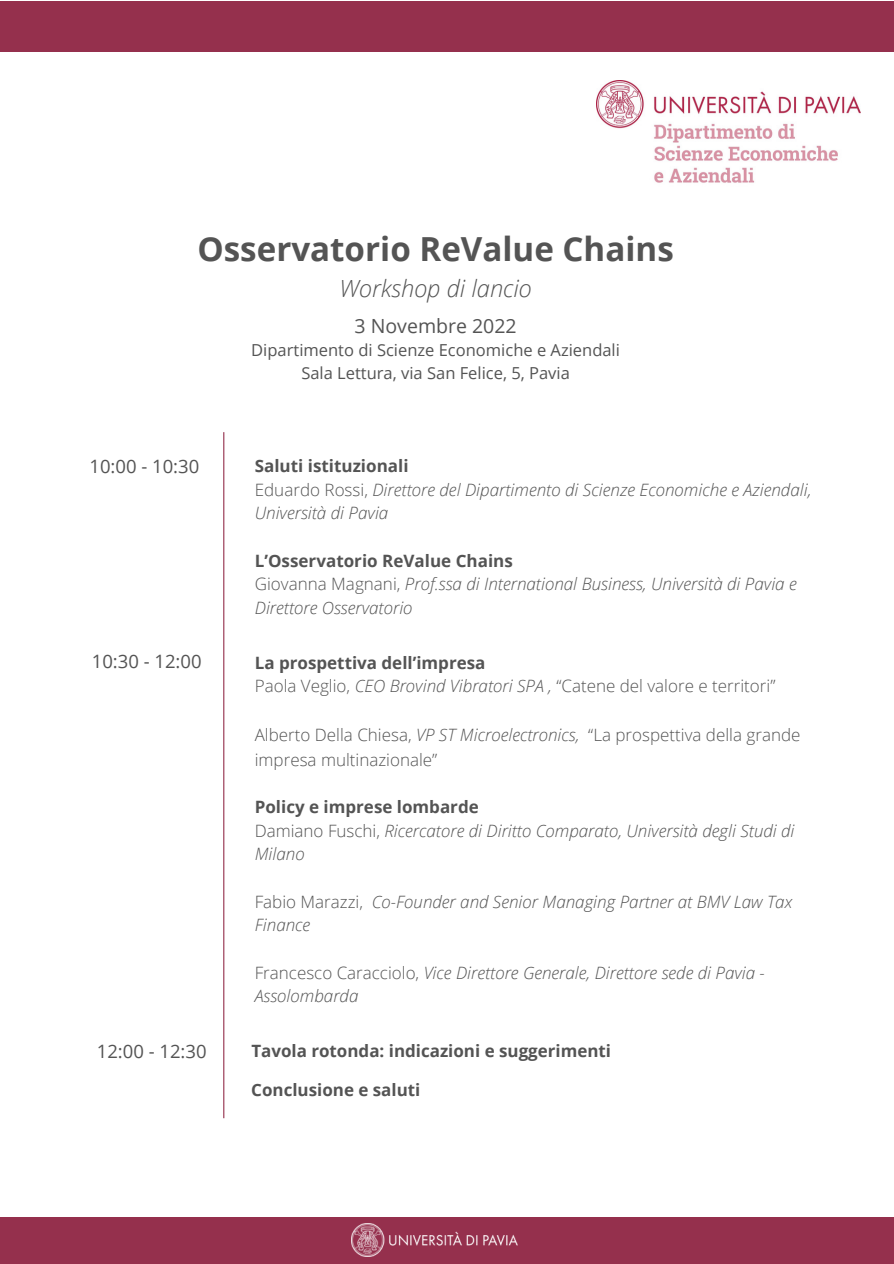
<style>
.page{position:relative;width:894px;height:1264px;background:#fff}
.page>*{position:absolute;margin:0;border:0;box-sizing:border-box;transform-origin:0 0}
.t1{font:700 33.15px "Open Sans";color:#545454}
.t2{font:italic 300 23.7px "Open Sans";color:#545454}
.t3{font:19.5px "Open Sans";color:#545454}
.t4{font:18.45px "Open Sans";color:#545454}
.t5{font:italic 300 16.95px/23.7px "Open Sans";color:#545454}
.t6{font:300 16.95px/23.7px "Open Sans";color:#545454}
.t7{font:700 16.95px "Open Sans";color:#545454}
.t8{font:16.5px/22.5px "Open Sans";color:#545454;text-align:center}
.s1{font-weight:700;font-style:normal}
.s2{font-style:normal}
.s3{font-weight:700}
.s4{font-style:italic}
</style>
<div class="page">
<img style="left:596px;top:80px;width:264px;height:103px">
<div style="left:0;top:1217px;width:893px;height:46px;background:#95304d"></div>
<div style="left:0;top:1px;width:893px;height:51px;background:#95304d"></div>
<img style="left:351px;top:1223px;width:166px;height:33px">
<hr style="left:223px;top:432px;width:1px;height:686px;background:#95304d">
<h1 class="t1" style="left:197px;top:225px;width:477px">Osservatorio ReValue Chains</h1>
<h2 class="t2" style="left:339px;top:271px;width:194px">Workshop di lancio</h2>
<p class="t3" style="left:354px;top:312px;width:164px">3 Novembre 2022</p>
<p class="t8" style="left:251px;top:339px;width:370px">Dipartimento di Scienze Economiche e Aziendali<br>Sala Lettura, via San Felice, 5, Pavia</p>
<p class="t4" style="left:89px;top:453px;width:111px">10:00 - 10:30</p>
<p class="t5" style="left:255px;top:453px;width:558px"><span class="s1">Saluti istituzionali<br></span><span class="s2">Eduardo Rossi,</span> Direttore del Dipartimento di Scienze Economiche e Aziendali,<br>Università di Pavia</p>
<p class="t5" style="left:255px;top:548px;width:543px"><span class="s1">L’Osservatorio ReValue Chains<br></span><span class="s2">Giovanna Magnani,</span> Prof.ssa di International Business, Università di Pavia e<br>Direttore Osservatorio</p>
<p class="t4" style="left:92px;top:648px;width:111px">10:30 - 12:00</p>
<p class="t6" style="left:255px;top:650px;width:522px"><span class="s3">La prospettiva dell’impresa<br></span>Paola Veglio, <span class="s4">CEO Brovind Vibratori SPA ,</span> “Catene del valore e territori”</p>
<p class="t6" style="left:255px;top:722px;width:547px;line-height:24.8px">Alberto Della Chiesa, <span class="s4">VP ST Microelectronics,</span> “La prospettiva della grande impresa multinazionale”</p>
<p class="t5" style="left:255px;top:794px;width:541px"><span class="s1">Policy e imprese lombarde<br></span><span class="s2">Damiano Fuschi,</span> Ricercatore di Diritto Comparato, Università degli Studi di<br>Milano</p>
<p class="t5" style="left:255px;top:889px;width:539px"><span class="s2">Fabio Marazzi,</span> Co-Founder and Senior Managing Partner at BMV Law Tax<br>Finance</p>
<p class="t5" style="left:255px;top:960px;width:511px"><span class="s2">Francesco Caracciolo,</span> Vice Direttore Generale, Direttore sede di Pavia -<br>Assolombarda</p>
<p class="t4" style="left:97px;top:1037px;width:111px">12:00 - 12:30</p>
<p class="t7" style="left:251px;top:1038px;width:361px">Tavola rotonda: indicazioni e suggerimenti</p>
<p class="t7" style="left:251px;top:1077px;width:170px">Conclusione e saluti</p>
</div>
